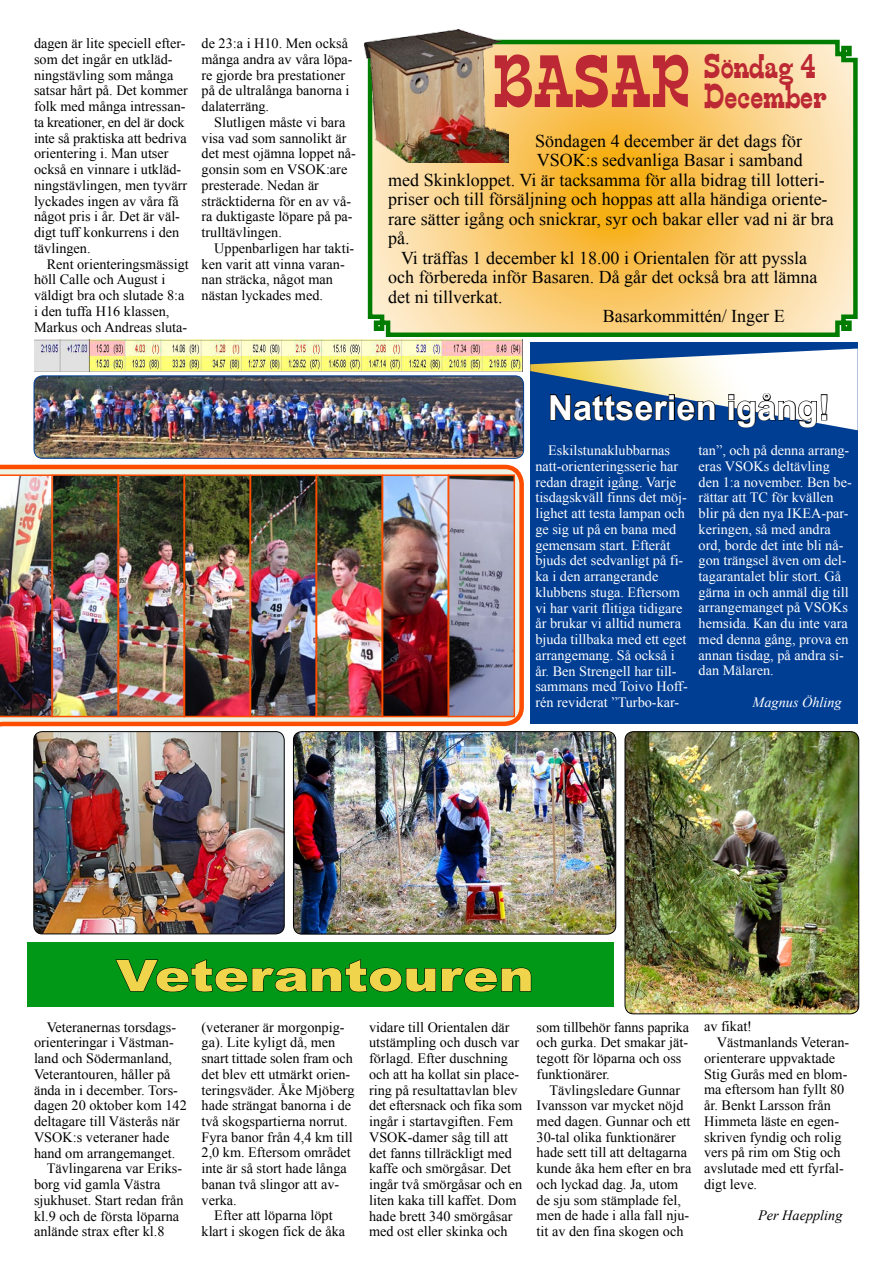
<style>
.page{position:relative;width:893px;height:1263px;background:#fff}
.page>*{position:absolute;margin:0;border:0;box-sizing:border-box;transform-origin:0 0}
.t1{font:64.5px "Edmunds";color:#bc2833;scale:.95 1}
.t2{font:900 43.5px "Arial";color:#f0d44b;scale:1.22 1}
.t3{font:700 34.5px "Arial";color:#fff}
.t4{font:30px/30px "Edmunds";color:#bc2833;scale:.95 1}
.t5{font:18px "Times New Roman";color:#000}
.t6{font:14.25px/15.8px "Times New Roman";color:#000}
.t7{font:14.25px/15.8px "Times New Roman";color:#fff}
.t8{font:italic 14.25px "Times New Roman";color:#fff}
.t9{font:italic 14.25px "Times New Roman";color:#000}
</style>
<div class="page">
<svg style="left:0;top:464px;width:524px;height:314px"></svg>
<div style="left:27px;top:943px;width:587px;height:64px;background:#009816"></div>
<div style="left:530px;top:342px;width:328px;height:382px;background:#003e94"></div>
<svg style="left:115px;top:959px;width:416px;height:33px"></svg>
<svg style="left:367px;top:39px;width:491px;height:298px;background:#eecb75"></svg>
<img style="left:364px;top:30px;width:145px;height:132px">
<svg style="left:530px;top:349px;width:328px;height:81px"></svg>
<img style="left:34px;top:732px;width:250px;height:202px">
<div style="left:34px;top:731px;width:250px;height:203px;border:1px solid #000;border-radius:9px"></div>
<img style="left:293px;top:732px;width:323px;height:202px">
<div style="left:293px;top:731px;width:323px;height:203px;border:1px solid #000;border-radius:9px"></div>
<img style="left:625px;top:732px;width:234px;height:282px">
<div style="left:625px;top:731px;width:234px;height:283px;border:1px solid #000;border-radius:9px"></div>
<img style="left:55px;top:477px;width:457px;height:237px">
<div style="left:118px;top:474px;width:67px;height:243px;border:2px solid #ff4d00"></div>
<div style="left:184px;top:474px;width:67px;height:243px;border:2px solid #ff4d00"></div>
<div style="left:250px;top:474px;width:67px;height:243px;border:2px solid #ff4d00"></div>
<div style="left:316px;top:474px;width:67px;height:243px;border:2px solid #ff4d00"></div>
<div style="left:382px;top:474px;width:67px;height:243px;border:2px solid #ff4d00"></div>
<div style="left:448px;top:474px;width:67px;height:243px;border:2px solid #ff4d00"></div>
<div style="left:52px;top:474px;width:67px;height:243px;border:2px solid #ff4d00"></div>
<img style="left:0;top:474px;width:53px;height:243px">
<img style="left:34px;top:376px;width:490px;height:82px">
<div style="left:34px;top:376px;width:490px;height:82px;border:1px solid #003e94;border-radius:9px"></div>
<img style="left:34px;top:340px;width:489px;height:32px">
<p class="t6" style="left:34px;top:35px;width:155px">dagen är lite speciell efter&shy;som det ingår en utkläd&shy;ningstävling som många satsar hårt på. Det kommer folk med många intressan&shy;ta kreationer, en del är dock inte så praktiska att bedriva orientering i. Man utser också en vinnare i utkläd&shy;ningstävlingen, men tyvärr lyckades ingen av våra få något pris i år. Det är väl&shy;digt tuff konkurrens i den tävlingen.</p>
<p class="t6" style="left:34px;top:256px;width:156px;text-indent:13px">Rent orienteringsmässigt höll Calle och August i väldigt bra och slutade 8:a i den tuffa H16 klassen,<br>Markus och Andreas sluta-</p>
<p class="t6" style="left:202px;top:35px;width:153px">de 23:a i H10. Men också många andra av våra löpa&shy;re gjorde bra prestationer på de ultralånga banorna i dalaterräng.</p>
<p class="t6" style="left:202px;top:114px;width:156px;text-indent:13px">Slutligen måste vi bara visa vad som sannolikt är det mest ojämna loppet nå&shy;gonsin som en VSOK:are presterade. Nedan är sträcktiderna för en av vå&shy;ra duktigaste löpare på pa&shy;trulltävlingen.</p>
<p class="t6" style="left:202px;top:240px;width:154px;text-indent:13px">Uppenbarligen har takti&shy;ken varit att vinna varan&shy;nan sträcka, något man nästan lyckades med.</p>
<h1 class="t1" style="left:494px;top:45px;width:208px">BASAR</h1>
<h3 class="t4" style="left:704px;top:53px;width:131px">Söndag 4<br>December</h3>
<p class="t5" style="left:535px;top:129px;width:268px">Söndagen 4 december är det dags för</p>
<p class="t5" style="left:537px;top:148px;width:267px">VSOK:s sedvanliga Basar i samband</p>
<p class="t5" style="left:388px;top:168px;width:438px">med Skinkloppet. Vi är tacksamma för alla bidrag till lotteri-</p>
<p class="t5" style="left:388px;top:187px;width:441px">priser och till försäljning och hoppas att alla händiga oriente-</p>
<p class="t5" style="left:388px;top:207px;width:447px">rare sätter igång och snickrar, syr och bakar eller vad ni är bra</p>
<p class="t5" style="left:388px;top:226px;width:23px">på.</p>
<p class="t5" style="left:401px;top:246px;width:407px">Vi träffas 1 december kl 18.00 i Orientalen för att pyssla</p>
<p class="t5" style="left:388px;top:265px;width:431px">och förbereda inför Basaren. Då går det också bra att lämna</p>
<p class="t5" style="left:388px;top:285px;width:116px">det ni tillverkat.</p>
<p class="t5" style="left:603px;top:304px;width:183px">Basarkommittén/ Inger E</p>
<h3 class="t3" style="left:548px;top:385px;width:283px">Nattserien igång!</h3>
<p class="t7" style="left:535px;top:442px;width:154px;text-indent:13px">Eskilstunaklubbarnas natt-orienteringsserie har redan dragit igång. Varje tisdagskväll finns det möj&shy;lighet att testa lampan och ge sig ut på en bana med gemensam start. Efteråt bjuds det sedvanligt på fi&shy;ka i den arrangerande klubbens stuga. Eftersom vi har varit flitiga tidigare år brukar vi alltid numera bjuda tillbaka med ett eget arrangemang. Så också i år. Ben Strengell har till&shy;sammans med Toivo Hoff&shy;rén reviderat ”Turbo-kar-</p>
<p class="t7" style="left:699px;top:442px;width:155px">tan”, och på denna arrang&shy;eras VSOKs deltävling den 1:a november. Ben be&shy;rättar att TC för kvällen blir på den nya IKEA-par&shy;keringen, så med andra ord, borde det inte bli nå&shy;gon trängsel även om del&shy;tagarantalet blir stort. Gå gärna in och anmäl dig till arrangemanget på VSOKs hemsida. Kan du inte vara med denna gång, prova en annan tisdag, på andra si&shy;dan Mälaren.</p>
<p class="t8" style="left:753px;top:692px;width:91px">Magnus Öhling</p>
<h2 class="t2" style="left:116px;top:944px;width:344px">Veterantouren</h2>
<p class="t6" style="left:47px;top:1019px;width:131px">Veteranernas torsdags-</p>
<p class="t6" style="left:34px;top:1034px;width:141px">orienteringar i Västman-</p>
<p class="t6" style="left:34px;top:1050px;width:140px">land och Södermanland,</p>
<p class="t6" style="left:34px;top:1066px;width:138px">Veterantouren, håller på</p>
<p class="t6" style="left:34px;top:1082px;width:145px">ända in i december. Tors-</p>
<p class="t6" style="left:34px;top:1097px;width:154px">dagen 20 oktober kom 142</p>
<p class="t6" style="left:34px;top:1113px;width:147px">deltagare till Västerås när</p>
<p class="t6" style="left:34px;top:1129px;width:137px">VSOK:s veteraner hade</p>
<p class="t6" style="left:34px;top:1145px;width:143px">hand om arrangemanget.</p>
<p class="t6" style="left:47px;top:1160px;width:137px">Tävlingarena var Eriks-</p>
<p class="t6" style="left:34px;top:1176px;width:128px">borg vid gamla Västra</p>
<p class="t6" style="left:34px;top:1192px;width:151px">sjukhuset. Start redan från</p>
<p class="t6" style="left:34px;top:1208px;width:147px">kl.9 och de första löparna</p>
<p class="t6" style="left:34px;top:1223px;width:132px">anlände strax efter kl.8</p>
<p class="t6" style="left:202px;top:1019px;width:144px">(veteraner är morgonpig-</p>
<p class="t6" style="left:202px;top:1034px;width:135px">ga). Lite kyligt då, men</p>
<p class="t6" style="left:202px;top:1050px;width:153px">snart tittade solen fram och</p>
<p class="t6" style="left:202px;top:1066px;width:150px">det blev ett utmärkt orien-</p>
<p class="t6" style="left:202px;top:1081px;width:154px">teringsväder. Åke Mjöberg</p>
<p class="t6" style="left:202px;top:1097px;width:151px">hade strängat banorna i de</p>
<p class="t6" style="left:202px;top:1113px;width:148px">två skogspartierna norrut.</p>
<p class="t6" style="left:202px;top:1129px;width:153px">Fyra banor från 4,4 km till</p>
<p class="t6" style="left:202px;top:1144px;width:151px">2,0 km. Eftersom området</p>
<p class="t6" style="left:202px;top:1160px;width:147px">inte är så stort hade långa</p>
<p class="t6" style="left:202px;top:1176px;width:139px">banan två slingor att av-</p>
<p class="t6" style="left:202px;top:1192px;width:37px">verka.</p>
<p class="t6" style="left:214px;top:1207px;width:120px">Efter att löparna löpt</p>
<p class="t6" style="left:202px;top:1223px;width:145px">klart i skogen fick de åka</p>
<p class="t6" style="left:369px;top:1019px;width:155px">vidare till Orientalen där utstämpling och dusch var förlagd. Efter duschning och att ha kollat sin place&shy;ring på resultattavlan blev det eftersnack och fika som ingår i startavgiften. Fem<br>VSOK-damer såg till att det fanns tillräckligt med kaffe och smörgåsar. Det ingår två smörgåsar och en liten kaka till kaffet. Dom hade brett 340 smörgåsar med ost eller skinka och</p>
<p class="t6" style="left:537px;top:1019px;width:154px">som tillbehör fanns paprika och gurka. Det smakar jät&shy;tegott för löparna och oss funktionärer.</p>
<p class="t6" style="left:537px;top:1081px;width:156px;text-indent:13px">Tävlingsledare Gunnar<br>Ivansson var mycket nöjd med dagen. Gunnar och ett<br>30-tal olika funktionärer hade sett till att deltagarna kunde åka hem efter en bra och lyckad dag. Ja, utom de sju som stämplade fel, men de hade i alla fall nju&shy;tit av den fina skogen och</p>
<p class="t6" style="left:704px;top:1018px;width:49px">av fikat!</p>
<p class="t6" style="left:717px;top:1034px;width:134px">Västmanlands Veteran-</p>
<p class="t6" style="left:704px;top:1050px;width:132px">orienterare uppvaktade</p>
<p class="t6" style="left:704px;top:1066px;width:145px">Stig Gurås med en blom-</p>
<p class="t6" style="left:704px;top:1081px;width:142px">ma eftersom han fyllt 80</p>
<p class="t6" style="left:704px;top:1097px;width:128px">år. Benkt Larsson från</p>
<p class="t6" style="left:704px;top:1113px;width:136px">Himmeta läste en egen-</p>
<p class="t6" style="left:704px;top:1129px;width:139px">skriven fyndig och rolig</p>
<p class="t6" style="left:704px;top:1144px;width:138px">vers på rim om Stig och</p>
<p class="t6" style="left:704px;top:1160px;width:141px">avslutade med ett fyrfal-</p>
<p class="t6" style="left:704px;top:1176px;width:55px">digt leve.</p>
<p class="t9" style="left:758px;top:1206px;width:86px">Per Haeppling</p>
</div>
